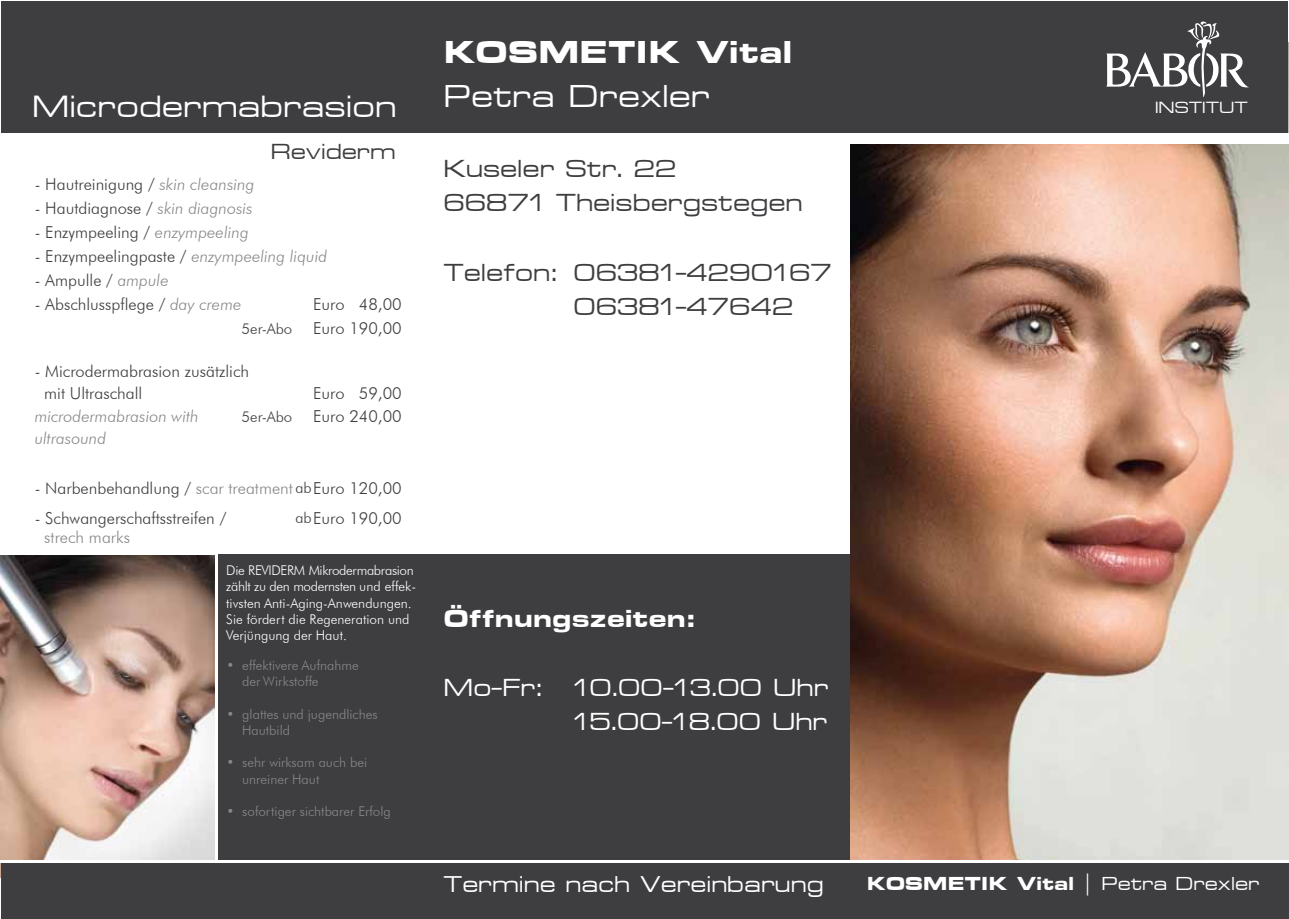
<style>
.page{position:relative;width:1289px;height:919px;background:#fff}
.page>*{position:absolute;margin:0;border:0;box-sizing:border-box;transform-origin:0 0}
.t1{font:700 37.05px "Metrostyle Extended";color:#fff}
.t2{font:37.05px "Metrostyle Extended";color:#fff}
.t3{font:36px "Metrostyle Extended";color:#fff}
.t4{font:28.8px/34.7px "Metrostyle Extended";color:#3e3d40}
.t5{font:28.8px/34.7px "Metrostyle Extended";color:#fff;text-align:right}
.t6{font:700 28.8px "Metrostyle Extended";color:#fff}
.t7{font:26.7px "Metrostyle Extended";color:#fff}
.t8{font:25.5px "Metrostyle Extended";color:#3e3d40}
.t9{font:700 22.05px "Metrostyle Extended";color:#fff}
.t10{font:19.05px "Metrostyle Extended";color:#fff}
.t11{font:300 16.5px/24px "Futura BT";color:#3e3d40}
.t12{font:italic 300 16.5px "Futura BT";color:#87888a}
.t13{font:300 16.5px "Futura BT";color:#87888a}
.t14{font:300 15px "Futura BT";color:#3e3d40}
.t15{font:300 13.5px/16.2px "Futura BT";color:#fff}
.t16{font:300 13.5px/16.2px "Futura BT";color:#87888a}
.s1{font-style:italic;color:#87888a}
.s2{color:#87888a}
.s3{font-size:15px}
.s4{font-weight:400}
</style>
<div class="page">
<img style="left:0;top:555px;width:215px;height:322px">
<div style="left:218px;top:554px;width:633px;height:312px;background:#3e3d40"></div>
<img style="left:850px;top:144px;width:438px;height:715px">
<div style="left:2px;top:1px;width:1286px;height:135px;background:#3e3d40"></div>
<div style="left:2px;top:133px;width:1286px;height:10px;background:#fff"></div>
<div style="left:2px;top:861px;width:1286px;height:57px;background:#3e3d40"></div>
<hr style="left:0;top:859px;width:1288px;height:3px;background:#fff">
<svg style="left:1106px;top:22px;width:142px;height:75px"></svg>
<h2 class="t3" style="left:32px;top:88px;width:366px">Microdermabrasion</h2>
<h3 class="t8" style="left:271px;top:138px;width:126px">Reviderm</h3>
<p class="t11" style="left:35px;top:172px;width:221px">- Hautreinigung / <span class="s1">skin cleansing</span></p>
<p class="t11" style="left:35px;top:196px;width:219px">- Hautdiagnose / <span class="s1">skin diagnosis</span></p>
<p class="t11" style="left:35px;top:220px;width:215px">- Enzympeeling / <span class="s1">enzympeeling</span></p>
<p class="t11" style="left:35px;top:244px;width:294px">- Enzympeelingpaste / <span class="s1">enzympeeling liquid</span></p>
<p class="t11" style="left:35px;top:268px;width:135px">- Ampulle / <span class="s1">ampule</span></p>
<p class="t11" style="left:35px;top:292px;width:208px">- Abschlusspflege / <span class="s1">day creme</span></p>
<p class="t11" style="left:313px;top:292px;width:90px">Euro 48,00<br>Euro 190,00</p>
<p class="t11" style="left:44px;top:359px;width:206px;line-height:22.5px;text-indent:-10px">- Microdermabrasion zusätzlich mit Ultraschall</p>
<p class="t14" style="left:242px;top:319px;width:52px">5er-Abo</p>
<p class="t11" style="left:313px;top:381px;width:90px">Euro 59,00</p>
<p class="t12" style="left:35px;top:406px;width:165px">microdermabrasion with</p>
<p class="t11" style="left:313px;top:403px;width:90px">Euro 240,00</p>
<p class="t12" style="left:35px;top:428px;width:73px">ultrasound</p>
<p class="t11" style="left:35px;top:476px;width:368px">- Narbenbehandlung / <span class="s2">scar treatment</span> Euro 120,00</p>
<p class="t11" style="left:35px;top:506px;width:193px">- Schwangerschaftsstreifen /</p>
<p class="t11" style="left:295px;top:506px;width:108px"><span class="s3">ab</span>Euro 190,00</p>
<p class="t13" style="left:44px;top:527px;width:87px">strech marks</p>
<p class="t14" style="left:242px;top:407px;width:52px">5er-Abo</p>
<p class="t14" style="left:295px;top:479px;width:18px">ab</p>
<p class="t15" style="left:226px;top:562px;width:191px">Die REVIDERM Mikrodermabrasion zählt zu den modernsten und effek&shy;tivsten Anti-Aging-Anwendungen.<br>Sie fördert die Regeneration und<br>Verjüngung der Haut.</p>
<p class="t16" style="left:242px;top:657px;width:118px;text-indent:-16px">• effektivere Aufnahme der Wirkstoffe</p>
<p class="t16" style="left:242px;top:705px;width:137px;text-indent:-16px">• glattes und jugendliches<br>Hautbild</p>
<p class="t16" style="left:242px;top:754px;width:127px;text-indent:-16px">• sehr wirksam auch bei unreiner Haut</p>
<p class="t16" style="left:226px;top:803px;width:166px">• sofortiger sichtbarer Erfolg</p>
<h1 class="t1" style="left:443px;top:32px;width:350px">KOSMETIK Vital</h1>
<h1 class="t2" style="left:443px;top:77px;width:268px">Petra Drexler</h1>
<h3 class="t4" style="left:443px;top:151px;width:360px">Kuseler Str. 22<br>66871 Theisbergstegen</h3>
<h3 class="t4" style="left:573px;top:255px;width:260px;text-indent:-130px">Telefon: 06381-4290167<br>06381-47642</h3>
<h3 class="t6" style="left:443px;top:602px;width:253px">Öffnungszeiten:</h3>
<h3 class="t5" style="left:443px;top:670px;width:386px">Mo-Fr: 10.00-13.00 Uhr<br>15.00-18.00 Uhr</h3>
<h3 class="t7" style="left:443px;top:870px;width:381px">Termine nach Vereinbarung</h3>
<p class="t10" style="left:1155px;top:97px;width:94px">INSTITUT</p>
<h3 class="t9" style="left:867px;top:871px;width:394px">KOSMETIK Vital <span class="s4">| Petra Drexler</span></h3>
</div>
